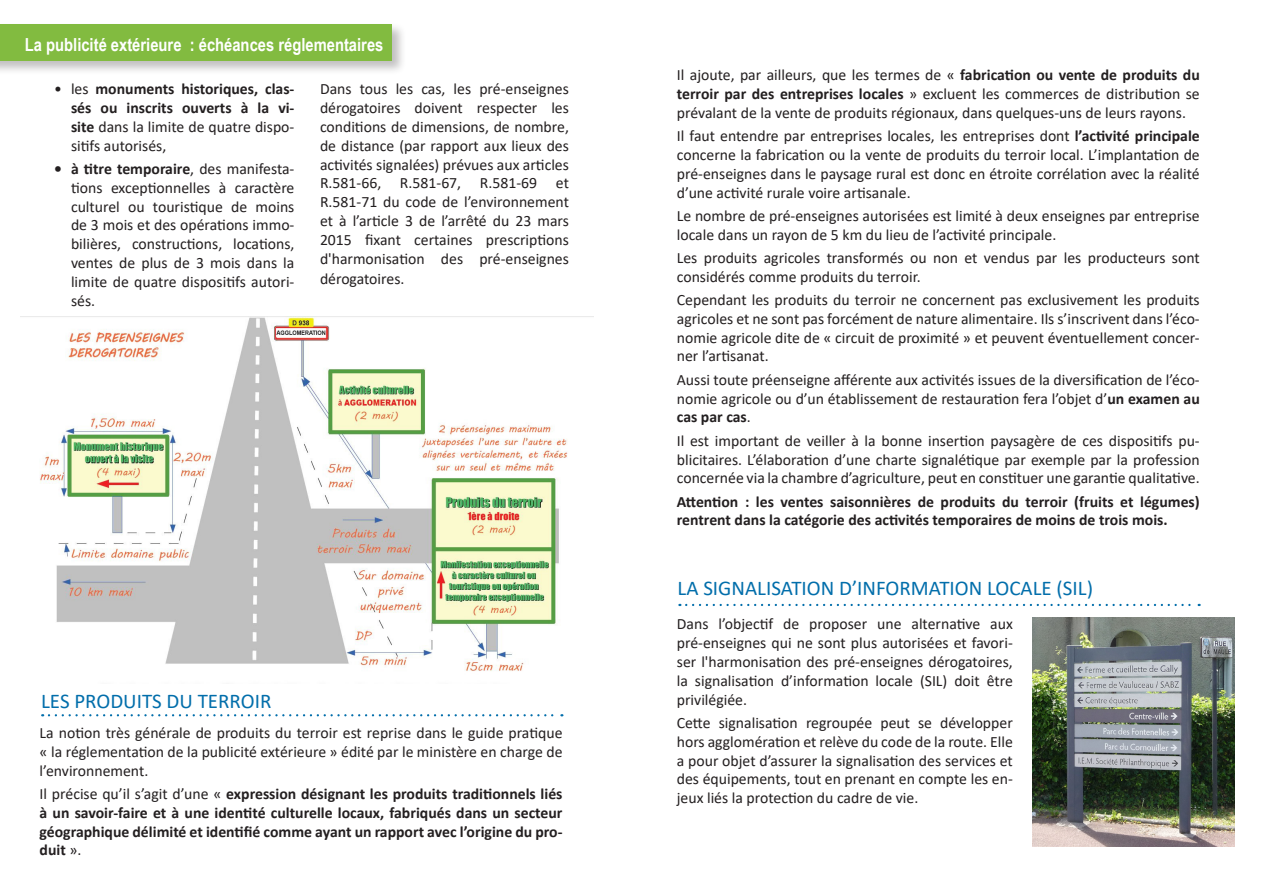
<style>
.page{position:relative;width:1263px;height:893px;background:#fff}
.page>*{position:absolute;margin:0;border:0;box-sizing:border-box;transform-origin:0 0}
.t1{font:21px "Calibri";color:#026eab}
.t2{font:700 18px "Arial Narrow";color:#fff}
.t3{font:15.75px/18.9px "Calibri";color:#231f20;text-align:justify}
.t4{font:700 15.75px/18.9px "Calibri";color:#231f20;text-align:justify}
.s1{font-weight:400}
.s2{font-weight:700}
</style>
<div class="page">
<div style="left:0;top:22px;width:407px;height:53px;background:#231f20;opacity:.28"></div>
<div style="left:0;top:24px;width:392px;height:37px;background:#82bb40"></div>
<img style="left:40px;top:317px;width:528px;height:354px">
<svg style="left:49px;top:714px;width:513px;height:2px"></svg>
<img style="left:1033px;top:617px;width:202px;height:229px">
<svg style="left:686px;top:604px;width:514px;height:2px"></svg>
<p class="t2" style="left:25px;top:31px;width:360px">La publicité extérieure : échéances réglementaires</p>
<p class="t4" style="left:71px;top:79px;width:225px;text-indent:-17px"><span class="s1">• les</span> monuments historiques, clas&shy;sés ou inscrits ouverts à la vi&shy;site <span class="s1">dans la limite de quatre dispo&shy;sitifs autorisés,</span></p>
<p class="t3" style="left:71px;top:159px;width:225px;text-indent:-17px"><span class="s2">• à titre temporaire</span>, des manifesta&shy;tions exceptionnelles à caractère culturel ou touristique de moins de 3 mois et des opérations immo&shy;bilières, constructions, locations, ventes de plus de 3 mois dans la limite de quatre dispositifs autori&shy;sés.</p>
<p class="t3" style="left:320px;top:79px;width:250px">Dans tous les cas, les pré-enseignes dérogatoires doivent respecter les conditions de dimensions, de nombre, de distance (par rapport aux lieux des activités signalées) prévues aux articles R.581-66, R.581-67, R.581-69 et R.581-71 du code de l’environnement et à l’article 3 de l’arrêté du 23 mars 2015 fixant certaines prescriptions d'harmonisation des pré-enseignes dérogatoires.</p>
<p class="t1" style="left:41px;top:686px;width:232px">LES PRODUITS DU TERROIR</p>
<p class="t3" style="left:40px;top:723px;width:524px">La notion très générale de produits du terroir est reprise dans le guide pratique « la réglementation de la publicité extérieure » édité par le ministère en charge de l’environnement.</p>
<p class="t4" style="left:40px;top:784px;width:524px"><span class="s1">Il précise qu’il s’agit d’une «</span> expression désignant les produits traditionnels liés à un savoir-faire et à une identité culturelle locaux, fabriqués dans un secteur géographique délimité et identifié comme ayant un rapport avec l’origine du pro&shy;duit <span class="s1">».</span></p>
<p class="t3" style="left:677px;top:65px;width:524px">Il ajoute, par ailleurs, que les termes de « <span class="s2">fabrication ou vente de produits du terroir par des entreprises locales</span> » excluent les commerces de distribution se prévalant de la vente de produits régionaux, dans quelques-uns de leurs rayons.</p>
<p class="t3" style="left:677px;top:126px;width:524px">Il faut entendre par entreprises locales, les entreprises dont <span class="s2">l’activité principale </span>concerne la fabrication ou la vente de produits du terroir local. L’implantation de pré-enseignes dans le paysage rural est donc en étroite corrélation avec la réalité d’une activité rurale voire artisanale.</p>
<p class="t3" style="left:677px;top:206px;width:524px">Le nombre de pré-enseignes autorisées est limité à deux enseignes par entreprise locale dans un rayon de 5 km du lieu de l’activité principale.</p>
<p class="t3" style="left:677px;top:248px;width:524px">Les produits agricoles transformés ou non et vendus par les producteurs sont considérés comme produits du terroir.</p>
<p class="t3" style="left:677px;top:290px;width:524px">Cependant les produits du terroir ne concernent pas exclusivement les produits agricoles et ne sont pas forcément de nature alimentaire. Ils s’inscrivent dans l’éco&shy;nomie agricole dite de « circuit de proximité » et peuvent éventuellement concer&shy;ner l’artisanat.</p>
<p class="t3" style="left:677px;top:370px;width:524px">Aussi toute préenseigne afférente aux activités issues de la diversification de l’éco&shy;nomie agricole ou d’un établissement de restauration fera l’objet d’<span class="s2">un examen au cas par cas</span>.</p>
<p class="t3" style="left:677px;top:430px;width:524px">Il est important de veiller à la bonne insertion paysagère de ces dispositifs pu&shy;blicitaires. L’élaboration d’une charte signalétique par exemple par la profession concernée via la chambre d’agriculture, peut en constituer une garantie qualitative.</p>
<p class="t4" style="left:677px;top:492px;width:524px">Attention : les ventes saisonnières de produits du terroir (fruits et légumes) rentrent dans la catégorie des activités temporaires de moins de trois mois.</p>
<p class="t1" style="left:678px;top:574px;width:417px">LA SIGNALISATION D’INFORMATION LOCALE (SIL)</p>
<p class="t3" style="left:677px;top:614px;width:338px">Dans l’objectif de proposer une alternative aux pré-enseignes qui ne sont plus autorisées et favori&shy;ser l'harmonisation des pré-enseignes dérogatoires, la signalisation d’information locale (SIL) doit être privilégiée.</p>
<p class="t3" style="left:677px;top:713px;width:338px">Cette signalisation regroupée peut se développer hors agglomération et relève du code de la route. Elle a pour objet d’assurer la signalisation des services et des équipements, tout en prenant en compte les en&shy;jeux liés la protection du cadre de vie.</p>
</div>
